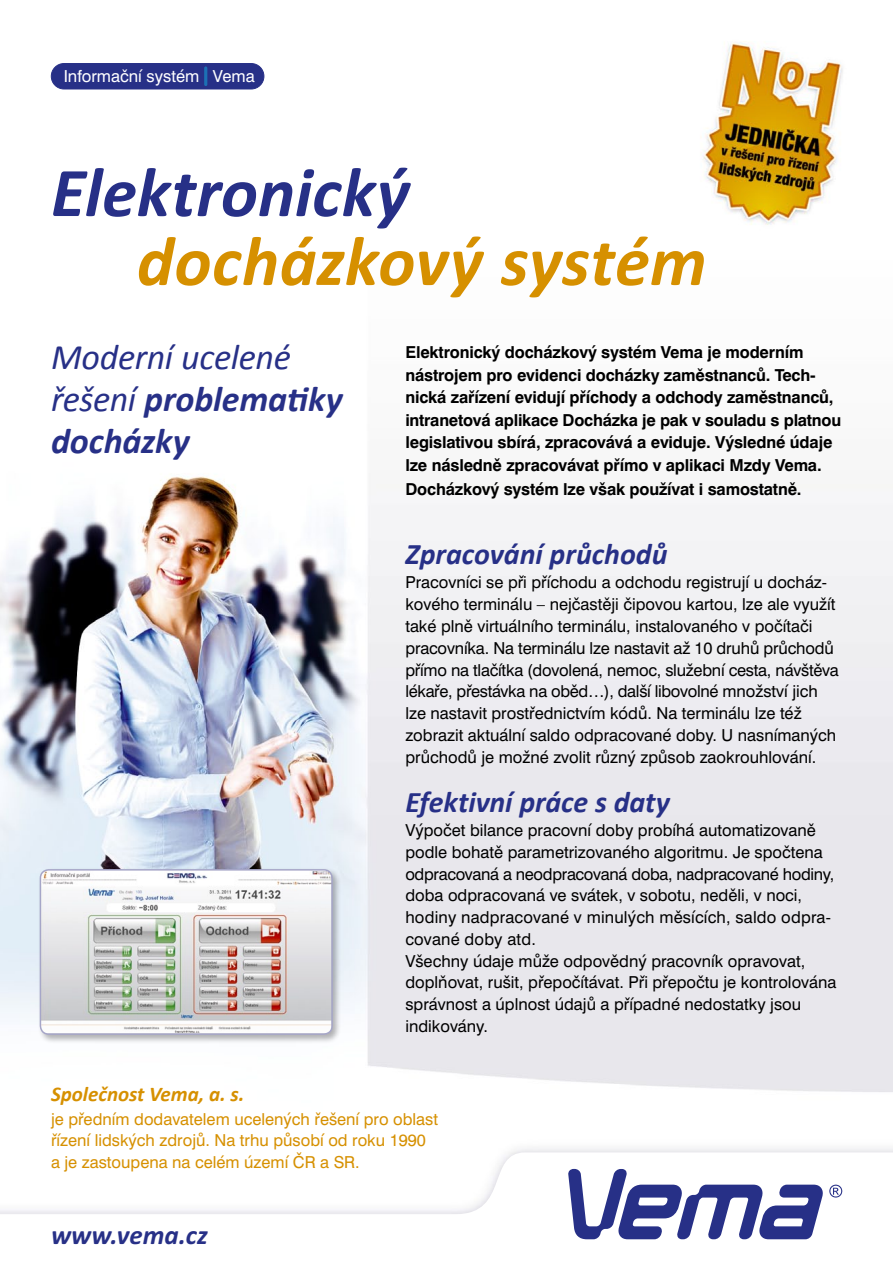
<style>
.page{position:relative;width:893px;height:1263px;background:#fff}
.page>*{position:absolute;margin:0;border:0;box-sizing:border-box;transform-origin:0 0}
.t1{font:italic 700 70.5px "Calibri";letter-spacing:.005em;color:#d69000}
.t2{font:italic 700 70.5px "Calibri";color:#273087}
.t3{font:italic 700 36px/42px "Calibri";letter-spacing:-.005em;color:#273087}
.t4{font:italic 36px "Calibri";letter-spacing:-.01em;color:#273087}
.odrazka_1{font:italic 700 30px "Calibri";color:#273087}
.t5{font:italic 700 27px "Calibri";color:#273087}
.t6{font:italic 700 21px "Calibri";color:#d69000}
.t7{font:16.65px "Swiss 721 BTCE";color:#fff}
.t8{font:16.5px/21.9px "Swiss 721 BTCE";color:#000}
.t9{font:700 16.5px/22.5px "Swiss 721 BTCE";letter-spacing:-.01em;color:#000}
.t10{font:16.5px/21.8px "Swiss 721 BTCE";color:#d69000}
.s1{font-weight:400}
</style>
<div class="page">
<img style="left:0;top:42px;width:893px;height:1110px">
<div style="left:51px;top:64px;width:213px;height:25px;background:#273087;border-radius:13px"></div>
<div style="left:51px;top:64px;width:213px;height:25px;border:1px solid #273087;border-radius:13px"></div>
<hr style="left:204px;top:66px;width:3px;height:20px;background:#1c70b4;border-radius:2px">
<svg style="left:0;top:1152px;width:893px;height:88px"></svg>
<svg style="left:829px;top:1184px;width:13px;height:13px"></svg>
<svg style="left:568px;top:1169px;width:255px;height:70px"></svg>
<div style="left:37px;top:866px;width:305px;height:178px;background:#000;opacity:.3"></div>
<img style="left:40px;top:870px;width:292px;height:163px">
<div style="left:40px;top:869px;width:293px;height:166px;border:2px solid #a6a6c8;border-radius:8px"></div>
<p class="t7" style="left:64px;top:65px;width:193px">Informační systém Vema</p>
<p class="t2" style="left:51px;top:148px;width:360px">Elektronický</p>
<p class="t1" style="left:137px;top:217px;width:571px">docházkový systém</p>
<p class="t4" style="left:51px;top:332px;width:241px">Moderní ucelené</p>
<p class="t3" style="left:51px;top:378px;width:293px"><span class="s1">řešení</span> problematiky docházky</p>
<p class="t9" style="left:405px;top:341px;width:437px">Elektronický docházkový systém Vema je moderním nástrojem pro evidenci docházky zaměstnanců. Tech&shy;nická zařízení evidují příchody a odchody zaměstnanců, intranetová aplikace Docházka je pak v souladu s platnou legislativou sbírá, zpracovává a eviduje. Výsledné údaje lze následně zpracovávat přímo v aplikaci Mzdy Vema.</p>
<p class="t9" style="left:405px;top:477px;width:398px">Docházkový systém lze však používat i samostatně.</p>
<p class="odrazka_1" style="left:405px;top:535px;width:264px">Zpracování průchodů</p>
<p class="t8" style="left:405px;top:571px;width:435px">Pracovníci se při příchodu a odchodu registrují u docház&shy;kového terminálu – nejčastěji čipovou kartou, lze ale využít také plně virtuálního terminálu, instalovaného v počítači pracovníka. Na terminálu lze nastavit až 10 druhů průchodů přímo na tlačítka (dovolená, nemoc, služební cesta, návštěva lékaře, přestávka na oběd…), další libovolné množství jich lze nastavit prostřednictvím kódů. Na terminálu lze též zobrazit aktuální saldo odpracované doby. U nasnímaných průchodů je možné zvolit různý způsob zaokrouhlování.</p>
<p class="odrazka_1" style="left:405px;top:783px;width:266px">Efektivní práce s daty</p>
<p class="t8" style="left:405px;top:819px;width:430px">Výpočet bilance pracovní doby probíhá automatizovaně podle bohatě parametrizovaného algoritmu. Je spočtena odpracovaná a neodpracovaná doba, nadpracované hodiny, doba odpracovaná ve svátek, v sobotu, neděli, v noci, hodiny nadpracované v minulých měsících, saldo odpra&shy;cované doby atd.</p>
<p class="t8" style="left:405px;top:949px;width:433px">Všechny údaje může odpovědný pracovník opravovat, doplňovat, rušit, přepočítávat. Při přepočtu je kontrolována správnost a úplnost údajů a případné nedostatky jsou</p>
<p class="t8" style="left:405px;top:1014px;width:84px">indikovány.</p>
<p class="t6" style="left:51px;top:1080px;width:195px">Společnost Vema, a. s.</p>
<p class="t10" style="left:51px;top:1107px;width:389px">je předním dodavatelem ucelených řešení pro oblast řízení lidských zdrojů. Na trhu působí od roku 1990</p>
<p class="t10" style="left:51px;top:1151px;width:310px">a je zastoupena na celém území ČR a SR.</p>
<p class="t5" style="left:51px;top:1217px;width:158px">www.vema.cz</p>
</div>
